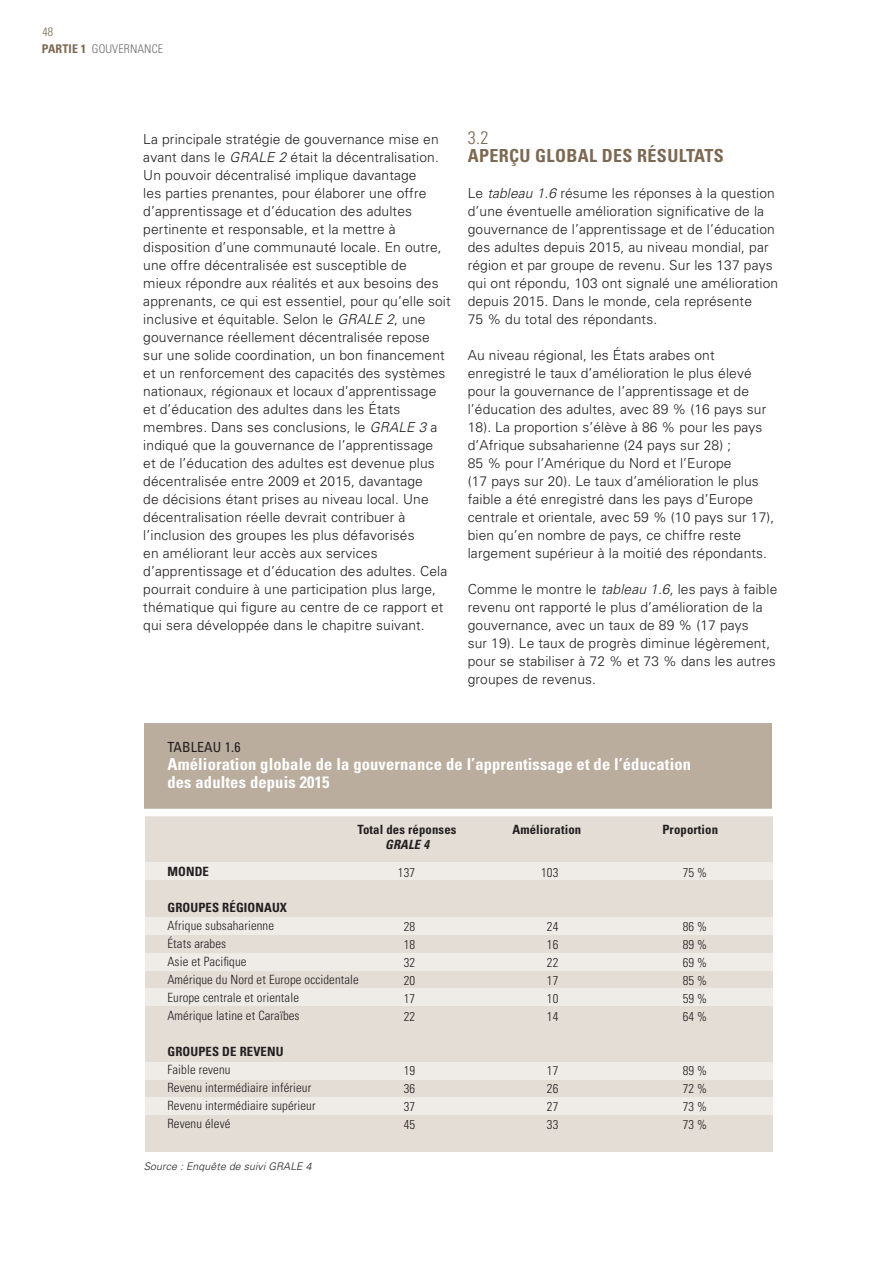
<style>
.page{position:relative;width:893px;height:1263px;background:#fff}
.page>*{position:absolute;margin:0;border:0;box-sizing:border-box;transform-origin:0 0}
.fliesstext_subtitles{font:700 condensed 18px "Univers";letter-spacing:.02em;color:#7c6954}
.fliesstext_subtitles-2{font:300 condensed 18px "Univers";color:#7c6954}
.table_box_title{font:700 condensed 16.5px "Univers";letter-spacing:.01em;color:#fff}
.table_box_no_s{font:condensed 13.95px "Univers";letter-spacing:.01em;color:#231f20}
.fliesstext_subtitles-3{font:300 13.8px/18px "Univers";letter-spacing:.01em;color:#231f20}
.fliesstext{font:300 condensed 12.75px "Univers";letter-spacing:.01em;color:#231f20}
.fliesstext-2{font:700 condensed 12.75px "Univers";letter-spacing:.01em;color:#231f20}
.fliesstext-3{font:italic 700 condensed 12.75px "Univers";letter-spacing:.01em;color:#231f20}
.paginierung_main{font:300 condensed 12px "Univers";letter-spacing:.01em;color:#6c6d70}
.t1{font:300 condensed 12px "Univers";color:#7c6954}
.source{font:italic 300 10.5px "Univers";letter-spacing:.01em;color:#231f20}
.s1{font-weight:700;color:#7c6954}
.s2{font-style:italic}
</style>
<div class="page">
<div style="left:145px;top:812px;width:627px;height:340px;background:#e3ddd6"></div>
<div style="left:145px;top:1062px;width:627px;height:17px;background:#efece8"></div>
<div style="left:145px;top:1097px;width:627px;height:17px;background:#efece8"></div>
<div style="left:144px;top:723px;width:628px;height:85px;background:#bbad9d"></div>
<div style="left:145px;top:863px;width:627px;height:17px;background:#efece8"></div>
<div style="left:145px;top:918px;width:627px;height:17px;background:#efece8"></div>
<div style="left:145px;top:953px;width:627px;height:17px;background:#efece8"></div>
<div style="left:145px;top:989px;width:627px;height:17px;background:#efece8"></div>
<div style="left:134px;top:809px;width:642px;height:7px;background:#fff"></div>
<p class="t1" style="left:43px;top:24px;width:12px">48</p>
<p class="paginierung_main" style="left:42px;top:42px;width:123px"><span class="s1">PARTIE 1</span> GOUVERNANCE</p>
<p class="fliesstext_subtitles-3" style="left:143px;top:130px;width:309px">La principale stratégie de gouvernance mise en avant dans le <span class="s2">GRALE 2</span> était la décentralisation.<br>Un pouvoir décentralisé implique davantage<br>les parties prenantes, pour élaborer une offre d’apprentissage et d’éducation des adultes pertinente et responsable, et la mettre à disposition d’une communauté locale. En outre, une offre décentralisée est susceptible de<br>mieux répondre aux réalités et aux besoins des apprenants, ce qui est essentiel, pour qu’elle soit inclusive et équitable. Selon le <span class="s2">GRALE 2</span>, une gouvernance réellement décentralisée repose sur une solide coordination, un bon financement et un renforcement des capacités des systèmes nationaux, régionaux et locaux d’apprentissage et d’éducation des adultes dans les États membres. Dans ses conclusions, le <span class="s2">GRALE 3</span> a indiqué que la gouvernance de l’apprentissage<br>et de l’éducation des adultes est devenue plus décentralisée entre 2009 et 2015, davantage<br>de décisions étant prises au niveau local. Une décentralisation réelle devrait contribuer à l’inclusion des groupes les plus défavorisés<br>en améliorant leur accès aux services d’apprentissage et d’éducation des adultes. Cela pourrait conduire à une participation plus large, thématique qui figure au centre de ce rapport et qui sera développée dans le chapitre suivant.</p>
<p class="fliesstext_subtitles-2" style="left:468px;top:127px;width:22px">3.2</p>
<p class="fliesstext_subtitles" style="left:468px;top:145px;width:258px">APERÇU GLOBAL DES RÉSULTATS</p>
<p class="fliesstext_subtitles-3" style="left:468px;top:184px;width:312px">Le <span class="s2">tableau 1.6</span> résume les réponses à la question d’une éventuelle amélioration significative de la gouvernance de l’apprentissage et de l’éducation des adultes depuis 2015, au niveau mondial, par région et par groupe de revenu. Sur les 137 pays qui ont répondu, 103 ont signalé une amélioration depuis 2015. Dans le monde, cela représente</p>
<p class="fliesstext_subtitles-3" style="left:468px;top:310px;width:191px">75 % du total des répondants.</p>
<p class="fliesstext_subtitles-3" style="left:468px;top:346px;width:300px">Au niveau régional, les États arabes ont enregistré le taux d’amélioration le plus élevé pour la gouvernance de l’apprentissage et de l’éducation des adultes, avec 89 % (16 pays sur 18). La proportion s’élève à 86 % pour les pays d’Afrique subsaharienne (24 pays sur 28) ;</p>
<p class="fliesstext_subtitles-3" style="left:468px;top:454px;width:265px">85 % pour l’Amérique du Nord et l’Europe</p>
<p class="fliesstext_subtitles-3" style="left:468px;top:472px;width:308px">(17 pays sur 20). Le taux d’amélioration le plus faible a été enregistré dans les pays d’Europe centrale et orientale, avec 59 % (10 pays sur 17),</p>
<p class="fliesstext_subtitles-3" style="left:468px;top:526px;width:301px">bien qu’en nombre de pays, ce chiffre reste largement supérieur à la moitié des répondants.</p>
<p class="fliesstext_subtitles-3" style="left:468px;top:580px;width:311px">Comme le montre le <span class="s2">tableau 1.6</span>, les pays à faible revenu ont rapporté le plus d’amélioration de la gouvernance, avec un taux de 89 % (17 pays<br>sur 19). Le taux de progrès diminue légèrement, pour se stabiliser à 72 % et 73 % dans les autres groupes de revenus.</p>
<p class="table_box_no_s" style="left:167px;top:738px;width:75px">TABLEAU 1.6</p>
<p class="table_box_title" style="left:167px;top:754px;width:525px">Amélioration globale de la gouvernance de l’apprentissage et de l’éducation</p>
<p class="table_box_title" style="left:167px;top:772px;width:164px">des adultes depuis 2015</p>
<p class="fliesstext-2" style="left:358px;top:822px;width:100px">Total des réponses</p>
<p class="fliesstext-3" style="left:385px;top:837px;width:45px">GRALE 4</p>
<p class="fliesstext" style="left:398px;top:865px;width:19px">137</p>
<p class="fliesstext-2" style="left:167px;top:864px;width:43px">MONDE</p>
<p class="fliesstext-2" style="left:167px;top:900px;width:121px">GROUPES RÉGIONAUX</p>
<p class="fliesstext" style="left:167px;top:918px;width:108px">Afrique subsaharienne</p>
<p class="fliesstext" style="left:167px;top:936px;width:60px">États arabes</p>
<p class="fliesstext" style="left:167px;top:954px;width:81px">Asie et Pacifique</p>
<p class="fliesstext" style="left:167px;top:972px;width:193px">Amérique du Nord et Europe occidentale</p>
<p class="fliesstext" style="left:167px;top:990px;width:133px">Europe centrale et orientale</p>
<p class="fliesstext" style="left:167px;top:1008px;width:134px">Amérique latine et Caraïbes</p>
<p class="fliesstext-2" style="left:167px;top:1044px;width:118px">GROUPES DE REVENU</p>
<p class="fliesstext" style="left:167px;top:1062px;width:65px">Faible revenu</p>
<p class="fliesstext" style="left:167px;top:1080px;width:145px">Revenu intermédiaire inférieur</p>
<p class="fliesstext" style="left:167px;top:1098px;width:150px">Revenu intermédiaire supérieur</p>
<p class="fliesstext" style="left:167px;top:1116px;width:64px">Revenu élevé</p>
<p class="fliesstext" style="left:404px;top:919px;width:13px">28</p>
<p class="fliesstext" style="left:404px;top:937px;width:13px">18</p>
<p class="fliesstext" style="left:404px;top:955px;width:13px">32</p>
<p class="fliesstext" style="left:404px;top:973px;width:13px">20</p>
<p class="fliesstext" style="left:404px;top:991px;width:13px">17</p>
<p class="fliesstext" style="left:404px;top:1009px;width:13px">22</p>
<p class="fliesstext" style="left:404px;top:1063px;width:13px">19</p>
<p class="fliesstext" style="left:404px;top:1081px;width:13px">36</p>
<p class="fliesstext" style="left:404px;top:1099px;width:13px">37</p>
<p class="fliesstext" style="left:404px;top:1117px;width:13px">45</p>
<p class="source" style="left:144px;top:1160px;width:169px">Source : Enquête de suivi GRALE 4</p>
<p class="fliesstext-2" style="left:512px;top:822px;width:70px">Amélioration</p>
<p class="fliesstext" style="left:541px;top:865px;width:19px">103</p>
<p class="fliesstext" style="left:547px;top:919px;width:13px">24</p>
<p class="fliesstext" style="left:547px;top:937px;width:13px">16</p>
<p class="fliesstext" style="left:547px;top:955px;width:13px">22</p>
<p class="fliesstext" style="left:547px;top:973px;width:13px">17</p>
<p class="fliesstext" style="left:547px;top:991px;width:13px">10</p>
<p class="fliesstext" style="left:547px;top:1009px;width:13px">14</p>
<p class="fliesstext" style="left:547px;top:1063px;width:13px">17</p>
<p class="fliesstext" style="left:547px;top:1081px;width:13px">26</p>
<p class="fliesstext" style="left:547px;top:1099px;width:13px">27</p>
<p class="fliesstext" style="left:547px;top:1117px;width:13px">33</p>
<p class="fliesstext-2" style="left:662px;top:822px;width:57px">Proportion</p>
<p class="fliesstext" style="left:683px;top:865px;width:26px">75 %</p>
<p class="fliesstext" style="left:683px;top:919px;width:26px">86 %</p>
<p class="fliesstext" style="left:683px;top:937px;width:26px">89 %</p>
<p class="fliesstext" style="left:683px;top:955px;width:26px">69 %</p>
<p class="fliesstext" style="left:683px;top:973px;width:26px">85 %</p>
<p class="fliesstext" style="left:683px;top:991px;width:26px">59 %</p>
<p class="fliesstext" style="left:683px;top:1009px;width:26px">64 %</p>
<p class="fliesstext" style="left:683px;top:1063px;width:26px">89 %</p>
<p class="fliesstext" style="left:683px;top:1081px;width:26px">72 %</p>
<p class="fliesstext" style="left:683px;top:1099px;width:26px">73 %</p>
<p class="fliesstext" style="left:683px;top:1117px;width:26px">73 %</p>
</div>
